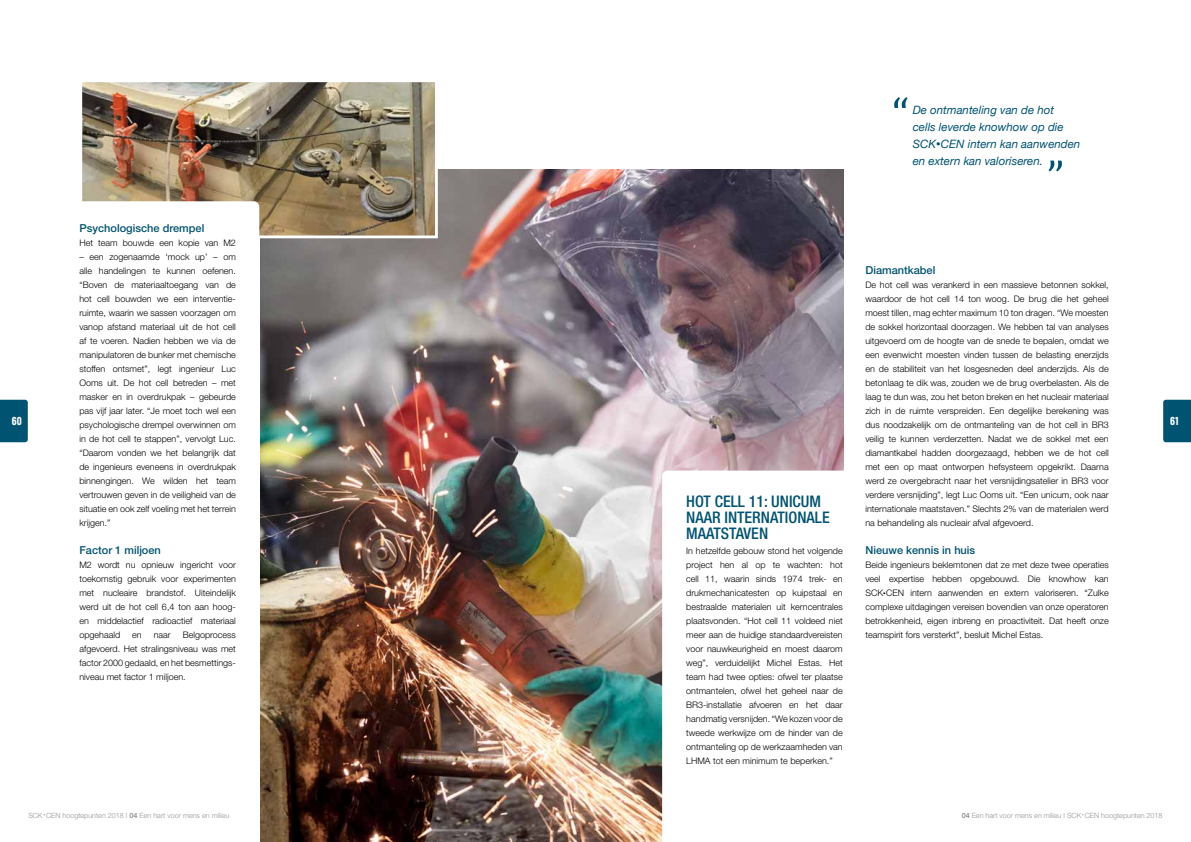
<style>
.page{position:relative;width:1191px;height:842px;background:#fff}
.page>*{position:absolute;margin:0;border:0;box-sizing:border-box;transform-origin:0 0}
.t1{font:500 condensed 16px/16px "Helvetica Neue LT Std";color:#005371}
.t2{font:12px "Sugo";color:#fff}
.t3{font:italic 11.5px/17px "Helvetica Neue";color:#005371}
.t4{font:500 11px "Helvetica Neue LT Std";color:#005371}
.t5{font:300 9px/14px "Helvetica Neue LT Std";color:#000;text-align:justify}
.t6{font:300 7.2px "Helvetica Neue LT Std";color:#939598}
.s1{font-size:9px}
.s2{font-weight:700}
</style>
<div class="page">
<svg style="left:1163px;top:400px;width:28px;height:42px"></svg>
<img style="left:260px;top:169px;width:583px;height:673px">
<img style="left:83px;top:83px;width:351px;height:151px">
<div style="left:79px;top:79px;width:359px;height:159px;border:3px solid #fff"></div>
<svg style="left:662px;top:471px;width:181px;height:371px"></svg>
<div style="left:48px;top:201px;width:211px;height:529px;background:#fff;border-radius:6px"></div>
<svg style="left:0;top:400px;width:28px;height:42px"></svg>
<svg style="left:894px;top:97px;width:13px;height:11px"></svg>
<svg style="left:1048px;top:161px;width:14px;height:10px"></svg>
<p class="t3" style="left:912px;top:102px;width:169px">De ontmanteling van de hot<br>cells leverde knowhow op die<br>SCK<span class="s1">•</span>CEN intern kan aanwenden en extern kan valoriseren.</p>
<h2 class="t2" style="left:12px;top:414px;width:12px">60</h2>
<p class="t4" style="left:79px;top:222px;width:126px">Psychologische drempel</p>
<p class="t5" style="left:79px;top:236px;width:158px">Het team bouwde een kopie van M2</p>
<p class="t5" style="left:79px;top:250px;width:158px">– een zogenaamde ‘mock up’ – om alle handelingen te kunnen oefenen. “Boven de materiaaltoegang van de hot cell bouwden we een interventie&shy;ruimte, waarin we sassen voorzagen om vanop afstand materiaal uit de hot cell af te voeren. Nadien hebben we via de manipulatoren de bunker met chemische stoffen ontsmet”, legt ingenieur Luc Ooms uit. De hot cell betreden – met masker en in overdrukpak – gebeurde pas vijf jaar later. “Je moet toch wel een psychologische drempel overwinnen om in de hot cell te stappen”, vervolgt Luc. “Daarom vonden we het belangrijk dat de ingenieurs eveneens in overdrukpak binnengingen. We wilden het team vertrouwen geven in de veiligheid van de situatie en ook zelf voeling met het terrein krijgen.”</p>
<p class="t4" style="left:79px;top:544px;width:83px">Factor 1 miljoen</p>
<p class="t5" style="left:79px;top:558px;width:158px">M2 wordt nu opnieuw ingericht voor toekomstig gebruik voor experimenten met nucleaire brandstof. Uiteindelijk werd uit de hot cell 6,4 ton aan hoog&shy;en middelactief radioactief materiaal opgehaald</p>
<p class="t5" style="left:79px;top:628px;width:158px;text-indent:103px">Belgoprocess afgevoerd. Het stralingsniveau was met factor 2000 gedaald, en het besmettings&shy;niveau met factor 1 miljoen.</p>
<p class="t5" style="left:132px;top:628px;width:11px">en</p>
<p class="t5" style="left:154px;top:628px;width:19px">naar</p>
<h1 class="t1" style="left:686px;top:493px;width:145px">HOT CELL 11: UNICUM<br>NAAR INTERNATIONALE<br>MAATSTAVEN</h1>
<p class="t5" style="left:686px;top:544px;width:158px">In hetzelfde gebouw stond het volgende project hen al op te wachten: hot cell 11, waarin sinds 1974 trek- en drukmechanicatesten op kuipstaal en bestraalde materialen uit kerncentrales plaatsvonden. “Hot cell 11 voldeed niet meer aan de huidige standaardvereisten voor nauwkeurigheid en moest daarom weg”, verduidelijkt Michel Estas. Het team had twee opties: ofwel ter plaatse ontmantelen, ofwel het geheel naar de BR3-installatie afvoeren en het daar handmatig versnijden. “We kozen voor de tweede werkwijze om de hinder van de ontmanteling op de werkzaamheden van LHMA tot een minimum te beperken.”</p>
<p class="t4" style="left:865px;top:264px;width:71px">Diamantkabel</p>
<p class="t5" style="left:865px;top:278px;width:245px">De hot cell was verankerd in een massieve betonnen sokkel, waardoor de hot cell 14 ton woog. De brug die het geheel moest tillen, mag echter maximum 10 ton dragen. “We moesten de sokkel horizontaal doorzagen. We hebben tal van analyses uitgevoerd om de hoogte van de snede te bepalen, omdat we een evenwicht moesten vinden tussen de belasting enerzijds en de stabiliteit van het losgesneden deel anderzijds. Als de betonlaag te dik was, zouden we de brug overbelasten. Als de laag te dun was, zou het beton breken en het nucleair materiaal zich in de ruimte verspreiden. Een degelijke berekening was dus noodzakelijk om de ontmanteling van de hot cell in BR3 veilig te kunnen verderzetten. Nadat we de sokkel met een diamantkabel hadden doorgezaagd, hebben we de hot cell met een op maat ontworpen hefsysteem opgekrikt. Daarna werd ze overgebracht naar het versnijdingsatelier in BR3 voor verdere versnijding”, legt Luc Ooms uit. “Een unicum, ook naar internationale maatstaven.” Slechts 2% van de materialen werd na behandeling als nucleair afval afgevoerd.</p>
<p class="t4" style="left:865px;top:544px;width:111px">Nieuwe kennis in huis</p>
<p class="t5" style="left:865px;top:558px;width:245px">Beide ingenieurs beklemtonen dat ze met deze twee operaties veel expertise hebben opgebouwd. Die knowhow kan SCK<sup>•</sup>CEN intern aanwenden en extern valoriseren. “Zulke complexe uitdagingen vereisen bovendien van onze operatoren betrokkenheid, eigen inbreng en proactiviteit. Dat heeft onze teamspirit fors versterkt”, besluit Michel Estas.</p>
<h2 class="t2" style="left:1170px;top:414px;width:10px">61</h2>
<p class="t6" style="left:28px;top:811px;width:202px">SCK <sup>•</sup> CEN hoogtepunten 2018 I <span class="s2">04</span> Een hart voor mens en milieu</p>
<p class="t6" style="left:961px;top:811px;width:202px"><span class="s2">04</span> Een hart voor mens en milieu I SCK <sup>•</sup> CEN hoogtepunten 2018</p>
</div>
